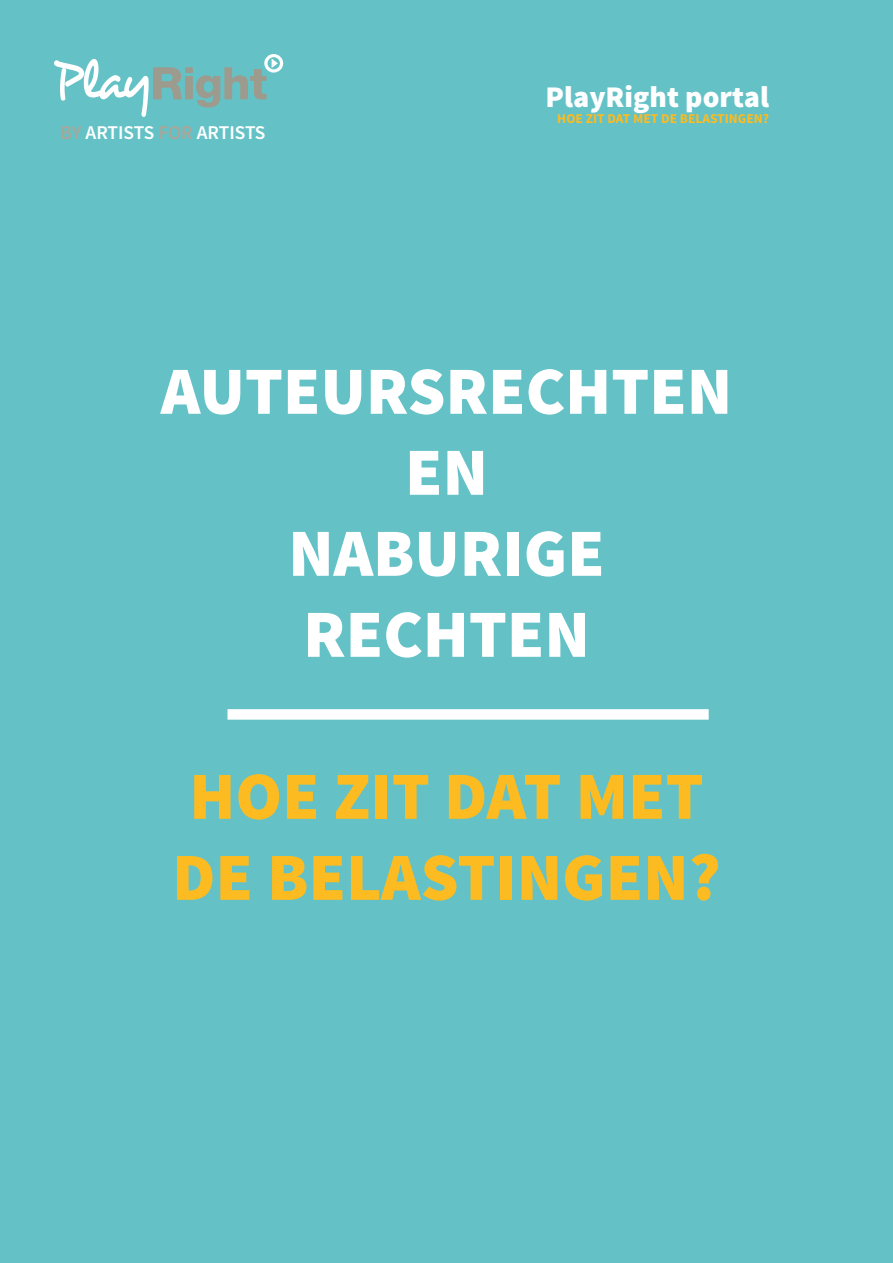
<style>
.page{position:relative;width:893px;height:1263px;background:#64c2c7}
.page>*{position:absolute;margin:0;border:0;box-sizing:border-box;transform-origin:0 0}
.t1{font:900 67.5px/81px "Source Sans Pro";color:#fff;text-align:center}
.t2{font:900 67.5px/81px "Source Sans Pro";color:#fbbb21}
.t3{font:900 30px "Source Sans Pro";color:#fff}
.t4{font:600 19.5px "Source Sans Pro";letter-spacing:-.01em;color:#fff}
.t5{font:700 13.5px "Source Sans Pro";color:#fbbb21}
.s1{color:#a8a699}
</style>
<div class="page">
<svg style="left:54px;top:54px;width:229px;height:63px"></svg>
<div style="left:227px;top:709px;width:482px;height:11px;background:#fff"></div>
<p class="t4" style="left:61px;top:120px;width:206px"><span class="s1">BY</span> ARTISTS <span class="s1">FOR</span> ARTISTS</p>
<p class="t3" style="left:546px;top:78px;width:225px">PlayRight portal</p>
<p class="t5" style="left:557px;top:110px;width:213px">HOE ZIT DAT MET DE BELASTINGEN?</p>
<p class="t1" style="left:161px;top:354px;width:573px">AUTEURSRECHTEN<br>EN<br>NABURIGE<br>RECHTEN</p>
<p class="t2" style="left:172px;top:759px;width:550px">HOE ZIT DAT MET<br>DE BELASTINGEN?</p>
</div>
